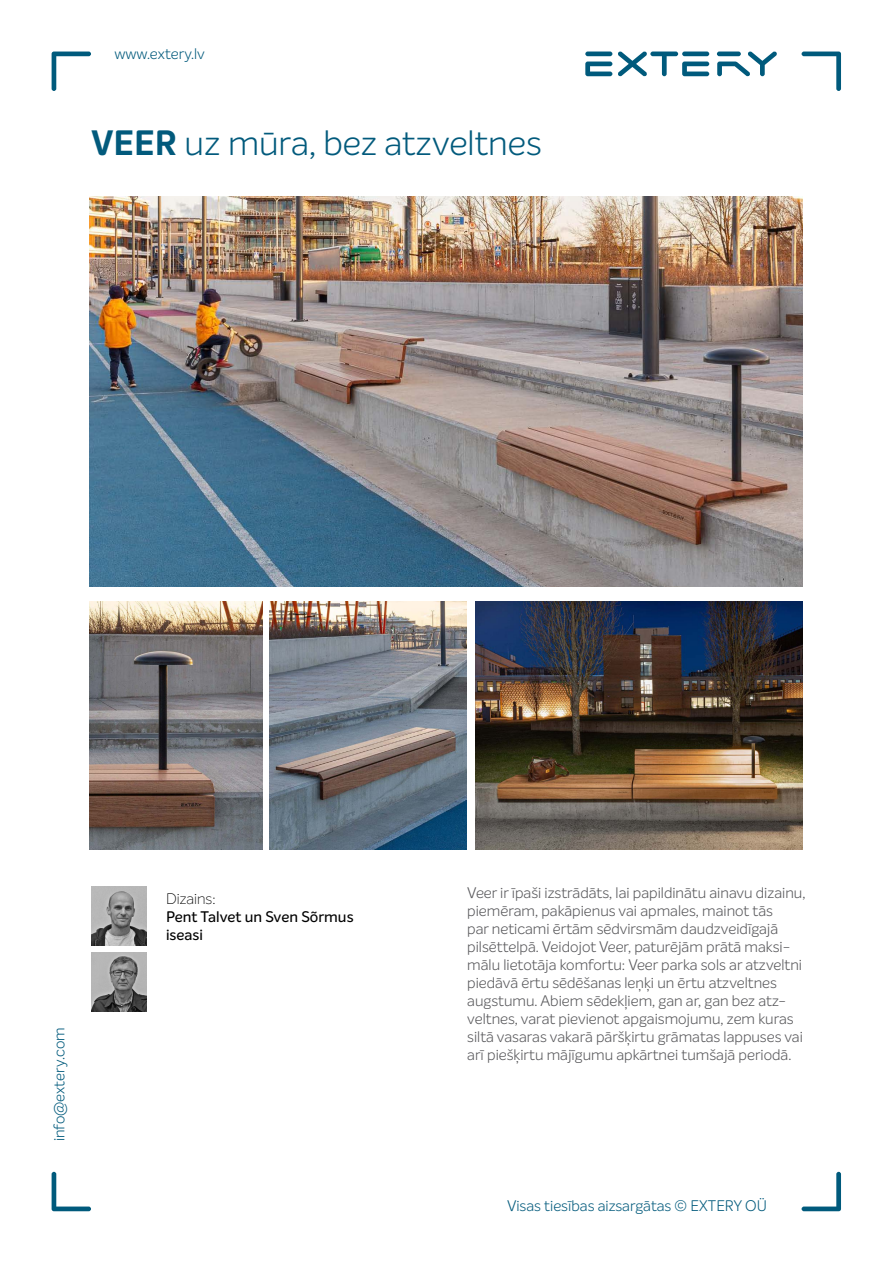
<style>
.page{position:relative;width:893px;height:1263px;background:#fff}
.page>*{position:absolute;margin:0;border:0;box-sizing:border-box;transform-origin:0 0}
.t1{font:300 34.5px "Intelo";color:#025a7c}
.t2{font:300 15px/18px "Intelo";color:#565659}
.t3{font:300 15px "Intelo";color:#025a7c}
.t4{font:500 15px/18px "Intelo";color:#000}
.t5{font:300 15px "Intelo";color:#005a7c}
.t6{font:100 15px "Intelo";color:#000}
.s1{font-weight:700}
</style>
<div class="page">
<svg style="left:802px;top:52px;width:39px;height:39px"></svg>
<svg style="left:802px;top:1172px;width:39px;height:39px"></svg>
<svg style="left:52px;top:1172px;width:39px;height:39px"></svg>
<svg style="left:52px;top:52px;width:39px;height:39px"></svg>
<svg style="left:585px;top:51px;width:192px;height:26px"></svg>
<img style="left:91px;top:886px;width:56px;height:60px">
<img style="left:91px;top:952px;width:56px;height:60px">
<img style="left:90px;top:197px;width:712px;height:390px">
<img style="left:270px;top:602px;width:196px;height:247px">
<img style="left:90px;top:602px;width:172px;height:247px">
<img style="left:475px;top:602px;width:327px;height:247px">
<p class="t3" style="left:114px;top:45px;width:92px">www.extery.lv</p>
<h1 class="t1" style="left:91px;top:122px;width:452px"><span class="s1">VEER</span> uz mūra, bez atzveltnes</h1>
<p class="t5" style="left:50px;top:1141px;width:116px;rotate:-90deg">info@extery.com</p>
<p class="t6" style="left:166px;top:889px;width:51px">Dizains:</p>
<p class="t4" style="left:166px;top:907px;width:189px">Pent Talvet un Sven Sõrmus iseasi</p>
<p class="t2" style="left:467px;top:884px;width:340px">Veer ir īpaši izstrādāts, lai papildinātu ainavu dizainu, piemēram, pakāpienus vai apmales, mainot tās<br>par neticami ērtām sēdvirsmām daudzveidīgajā pilsēttelpā. Veidojot Veer, paturējām prātā maksi&shy;mālu lietotāja komfortu: Veer parka sols ar atzveltni piedāvā ērtu sēdēšanas leņķi un ērtu atzveltnes augstumu. Abiem sēdekļiem, gan ar, gan bez atz&shy;veltnes, varat pievienot apgaismojumu, zem kuras siltā vasaras vakarā pāršķirtu grāmatas lappuses vai arī piešķirtu mājīgumu apkārtnei tumšajā periodā.</p>
<p class="t3" style="left:507px;top:1196px;width:261px">Visas tiesības aizsargātas © EXTERY OÜ</p>
</div>
